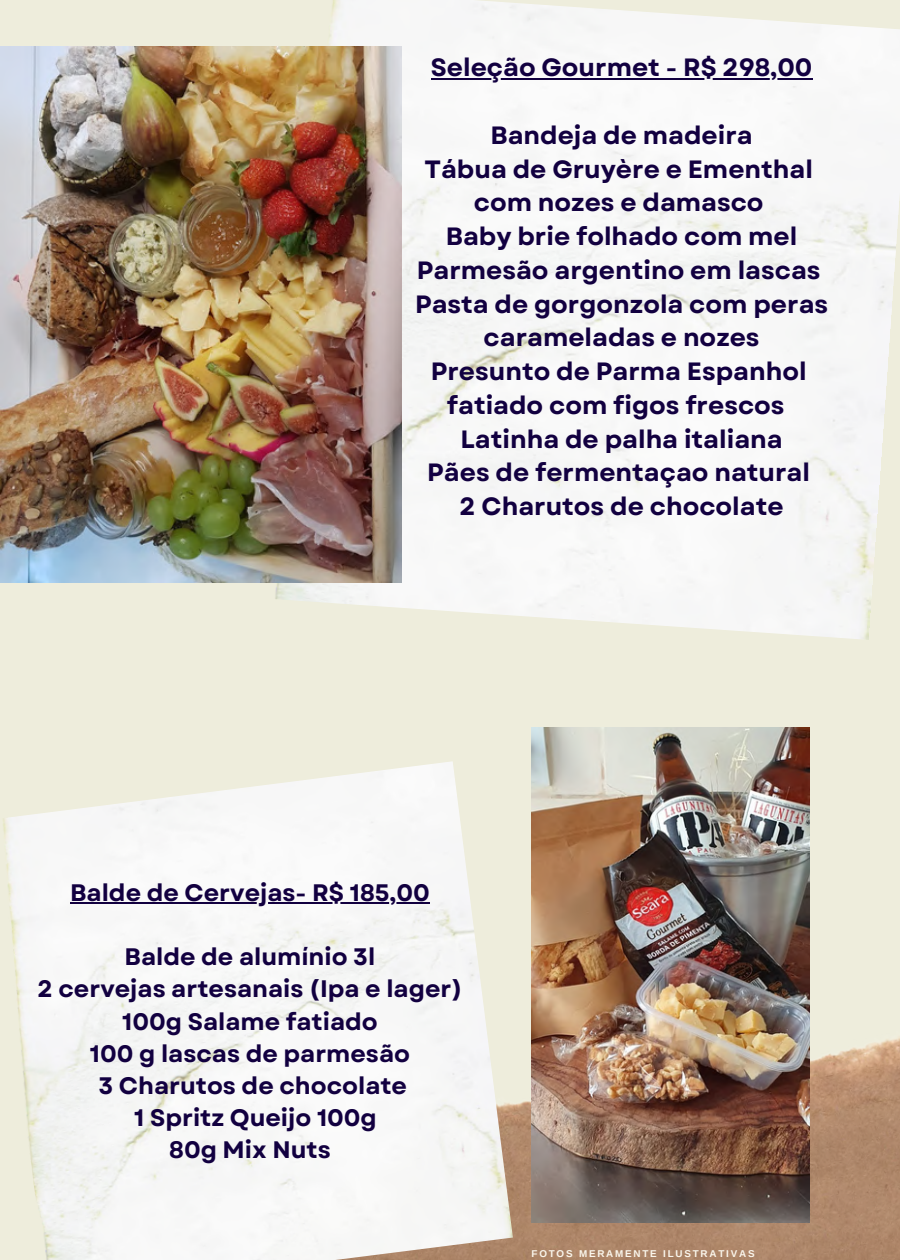
<style>
.page{position:relative;width:900px;height:1260px;background:#eeeddc}
.page>*{position:absolute;margin:0;border:0;box-sizing:border-box;transform-origin:0 0}
.t1{font:700 25px/33.8px "Garet";color:#120040;text-align:center}
.t2{font:700 23.75px/32.2px "Garet";color:#120040;text-align:center}
.t3{font:700 10px "Arimo";letter-spacing:.18em;color:#faf6ec}
</style>
<div class="page">
<img style="left:275px;top:0;width:625px;height:640px">
<img style="left:0;top:46px;width:401px;height:537px">
<img style="left:513px;top:976px;width:387px;height:284px">
<img style="left:3px;top:761px;width:510px;height:499px">
<img style="left:532px;top:728px;width:277px;height:495px">
<hr style="left:431px;top:78px;width:381px;height:2px;background:#120040">
<hr style="left:70px;top:902px;width:360px;height:2px;background:#120040">
<p class="t1" style="left:431px;top:51px;width:383px">Seleção Gourmet - R$ 298,00</p>
<p class="t1" style="left:415px;top:118px;width:415px">Bandeja de madeira<br>Tábua de Gruyère e Ementhal com nozes e damasco<br>Baby brie folhado com mel<br>Parmesão argentino em lascas<br>Pasta de gorgonzola com peras carameladas e nozes<br>Presunto de Parma Espanhol fatiado com figos frescos<br>Latinha de palha italiana<br>Pães de fermentaçao natural<br>2 Charutos de chocolate</p>
<p class="t2" style="left:70px;top:876px;width:361px">Balde de Cervejas- R$ 185,00</p>
<p class="t2" style="left:37px;top:941px;width:427px">Balde de alumínio 3l<br>2 cervejas artesanais (Ipa e lager)<br>100g Salame fatiado<br>100 g lascas de parmesão<br>3 Charutos de chocolate<br>1 Spritz Queijo 100g<br>80g Mix Nuts</p>
<p class="t3" style="left:532px;top:1248px;width:225px">FOTOS MERAMENTE ILUSTRATIVAS</p>
</div>
